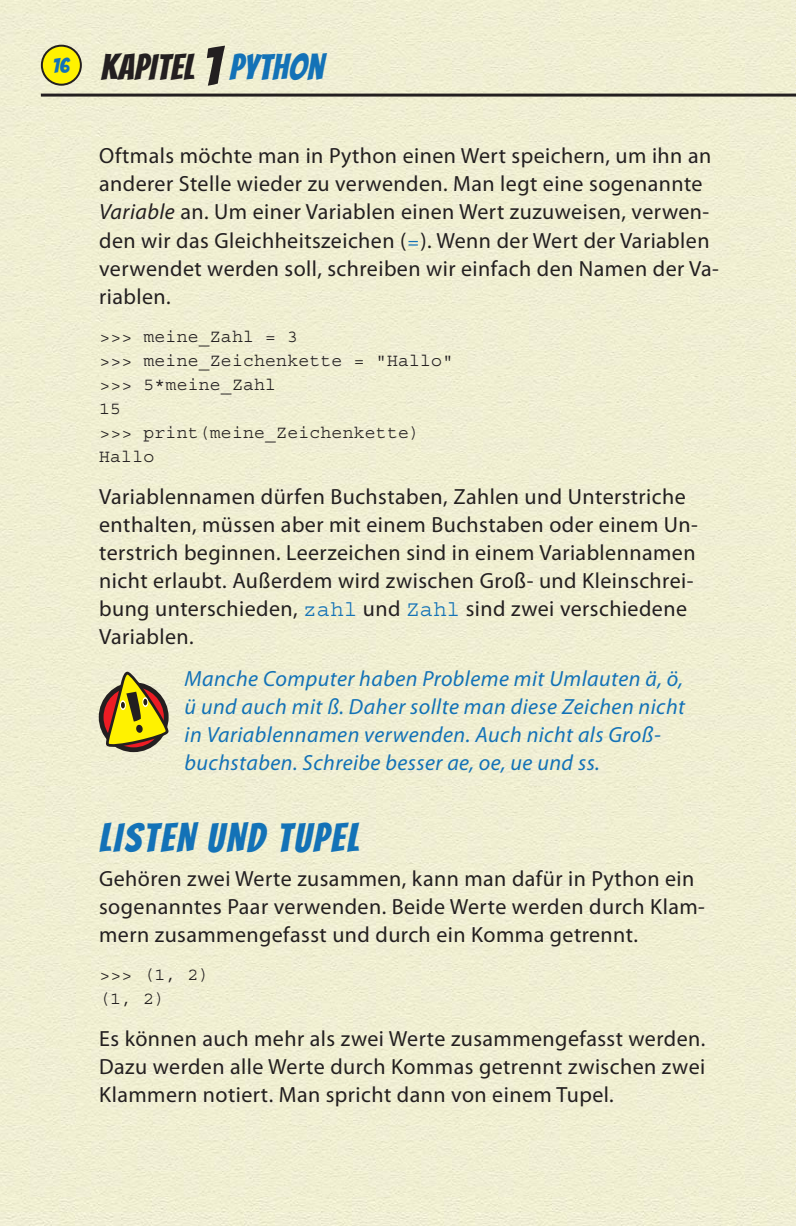
<style>
.page{position:relative;width:796px;height:1226px;background:#fff}
.page>*{position:absolute;margin:0;border:0;box-sizing:border-box;transform-origin:0 0}
.t1{font:40px "Bangers";letter-spacing:.06em;color:#1372b7}
.t2{font:36px "Bangers";letter-spacing:.02em;color:#231f20}
.t3{font:22px/28px "Myriad Pro";letter-spacing:.02em;color:#231f20}
.t4{font:italic 22px/28px "Myriad Pro";letter-spacing:.02em;color:#1372b7}
.t5{font:18px/24px "Courier Std";letter-spacing:.015em;color:#231f20}
.s1{font-size:56px}
.s2{color:#1372b7}
.s3{font-style:italic}
.s4{font-family:"Courier Std";color:#1372b7}
</style>
<div class="page">
<div style="left:0;top:0;width:796px;height:1225px;background:#f0efd2"></div>
<div style="left:42px;top:46px;width:39px;height:39px;background:#fff200;border-radius:50%"></div>
<div style="left:41px;top:45px;width:41px;height:41px;border:2px solid #231f20;border-radius:50%"></div>
<hr style="left:41px;top:94px;width:755px;height:3px;background:#231f20">
<div style="left:99px;top:682px;width:70px;height:70px;border:5px solid #231f20;border-radius:50%"></div>
<svg style="left:105px;top:671px;width:64px;height:81px;background:#baa045"></svg>
<h2 class="t2" style="left:52px;top:46px;width:272px"><sup>16</sup> KAPITEL <span class="s1">1</span> <span class="s2">PYTHON</span></h2>
<p class="t3" style="left:99px;top:143px;width:621px">Oftmals möchte man in Python einen Wert speichern, um ihn an anderer Stelle wieder zu verwenden. Man legt eine sogenannte <span class="s3">Variable</span> an. Um einer Variablen einen Wert zuzuweisen, verwen&shy;den wir das Gleichheitszeichen (<span class="s4">=</span>). Wenn der Wert der Variablen verwendet werden soll, schreiben wir einfach den Namen der Va&shy;riablen.</p>
<p class="t5" style="left:99px;top:325px;width:355px">&gt;&gt;&gt; meine_Zahl = 3<br>&gt;&gt;&gt; meine_Zeichenkette = "Hallo" &gt;&gt;&gt; 5*meine_Zahl<br>15<br>&gt;&gt;&gt; print(meine_Zeichenkette)<br>Hallo</p>
<p class="t3" style="left:99px;top:483px;width:600px">Variablennamen dürfen Buchstaben, Zahlen und Unterstriche enthalten, müssen aber mit einem Buchstaben oder einem Un&shy;terstrich beginnen. Leerzeichen sind in einem Variablennamen nicht erlaubt. Außerdem wird zwischen Groß- und Kleinschrei&shy;bung unterschieden, <span class="s4">zahl</span> und <span class="s4">Zahl</span> sind zwei verschiedene Variablen.</p>
<p class="t4" style="left:185px;top:665px;width:502px">Manche Computer haben Probleme mit Umlauten ä, ö, ü und auch mit ß. Daher sollte man diese Zeichen nicht in Variablennamen verwenden. Auch nicht als Groß&shy;buchstaben. Schreibe besser ae, oe, ue und ss.</p>
<h1 class="t1" style="left:99px;top:814px;width:261px">LISTEN UND TUPEL</h1>
<p class="t3" style="left:99px;top:865px;width:607px">Gehören zwei Werte zusammen, kann man dafür in Python ein sogenanntes Paar verwenden. Beide Werte werden durch Klam&shy;mern zusammengefasst und durch ein Komma getrennt.</p>
<p class="t5" style="left:99px;top:963px;width:112px">&gt;&gt;&gt; (1, 2) (1, 2)</p>
<p class="t3" style="left:99px;top:1025px;width:608px;text-align:justify">Es können auch mehr als zwei Werte zusammengefasst werden.<br>Dazu werden alle Werte durch Kommas getrennt zwischen zwei Klammern notiert. Man spricht dann von einem Tupel.</p>
</div>
